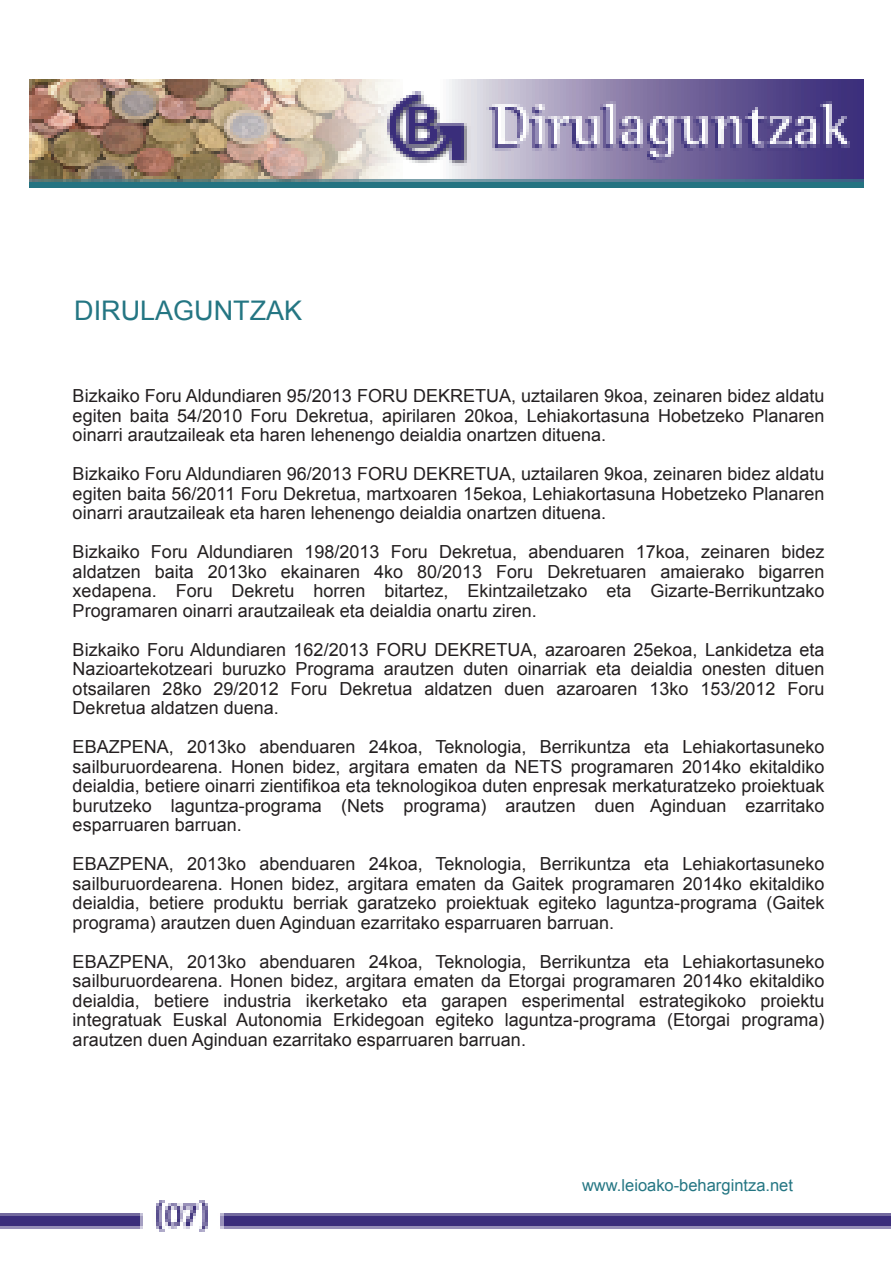
<style>
.page{position:relative;width:893px;height:1263px;background:#fff}
.page>*{position:absolute;margin:0;border:0;box-sizing:border-box;transform-origin:0 0}
.t1{font:27px "Arial";color:#247683}
.t2{font:18px/19.5px "Arial";color:#231f20;text-align:justify}
.t3{font:16.5px "Arial";color:#247683}
</style>
<div class="page">
<img style="left:0;top:1200px;width:890px;height:31px">
<img style="left:29px;top:80px;width:834px;height:108px">
<h1 class="t1" style="left:74px;top:295px;width:229px">DIRULAGUNTZAK</h1>
<p class="t2" style="left:73px;top:386px;width:753px">Bizkaiko Foru Aldundiaren 95/2013 FORU DEKRETUA, uztailaren 9koa, zeinaren bidez aldatu egiten baita 54/2010 Foru Dekretua, apirilaren 20koa, Lehiakortasuna Hobetzeko Planaren oinarri arautzaileak eta haren lehenengo deialdia onartzen dituena.</p>
<p class="t2" style="left:73px;top:464px;width:753px">Bizkaiko Foru Aldundiaren 96/2013 FORU DEKRETUA, uztailaren 9koa, zeinaren bidez aldatu egiten baita 56/2011 Foru Dekretua, martxoaren 15ekoa, Lehiakortasuna Hobetzeko Planaren oinarri arautzaileak eta haren lehenengo deialdia onartzen dituena.</p>
<p class="t2" style="left:73px;top:542px;width:753px">Bizkaiko Foru Aldundiaren 198/2013 Foru Dekretua, abenduaren 17koa, zeinaren bidez aldatzen baita 2013ko ekainaren 4ko 80/2013 Foru Dekretuaren amaierako bigarren xedapena. Foru Dekretu horren bitartez, Ekintzailetzako eta Gizarte-Berrikuntzako Programaren oinarri arautzaileak eta deialdia onartu ziren.</p>
<p class="t2" style="left:73px;top:640px;width:753px">Bizkaiko Foru Aldundiaren 162/2013 FORU DEKRETUA, azaroaren 25ekoa, Lankidetza eta Nazioartekotzeari buruzko Programa arautzen duten oinarriak eta deialdia onesten dituen otsailaren 28ko 29/2012 Foru Dekretua aldatzen duen azaroaren 13ko 153/2012 Foru Dekretua aldatzen duena.</p>
<p class="t2" style="left:73px;top:737px;width:753px">EBAZPENA, 2013ko abenduaren 24koa, Teknologia, Berrikuntza eta Lehiakortasuneko sailburuordearena. Honen bidez, argitara ematen da NETS programaren 2014ko ekitaldiko deialdia, betiere oinarri zientifikoa eta teknologikoa duten enpresak merkaturatzeko proiektuak burutzeko laguntza-programa (Nets programa) arautzen duen Aginduan ezarritako esparruaren barruan.</p>
<p class="t2" style="left:73px;top:854px;width:753px">EBAZPENA, 2013ko abenduaren 24koa, Teknologia, Berrikuntza eta Lehiakortasuneko sailburuordearena. Honen bidez, argitara ematen da Gaitek programaren 2014ko ekitaldiko deialdia, betiere produktu berriak garatzeko proiektuak egiteko laguntza-programa (Gaitek programa) arautzen duen Aginduan ezarritako esparruaren barruan.</p>
<p class="t2" style="left:73px;top:952px;width:753px">EBAZPENA, 2013ko abenduaren 24koa, Teknologia, Berrikuntza eta Lehiakortasuneko sailburuordearena. Honen bidez, argitara ematen da Etorgai programaren 2014ko ekitaldiko deialdia, betiere industria ikerketako eta garapen esperimental estrategikoko proiektu integratuak Euskal Autonomia Erkidegoan egiteko laguntza-programa (Etorgai programa) arautzen duen Aginduan ezarritako esparruaren barruan.</p>
<p class="t3" style="left:582px;top:1176px;width:212px">www.leioako-behargintza.net</p>
</div>
